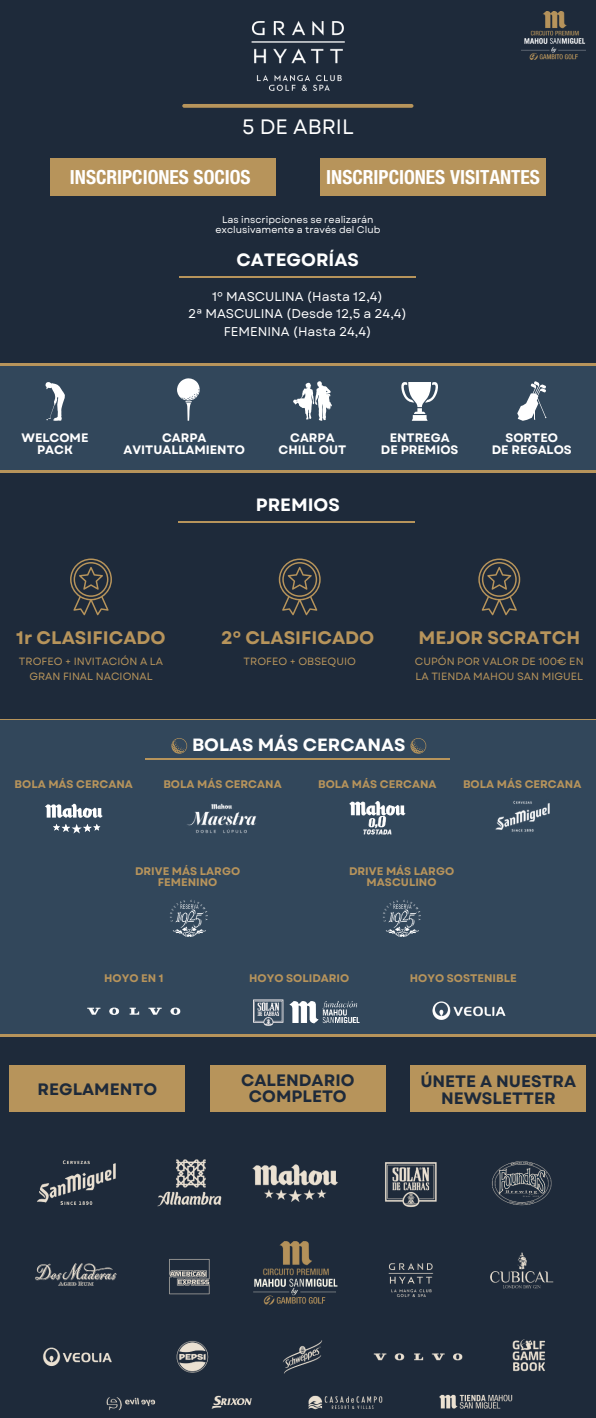
<style>
.page{position:relative;width:596px;height:1418px;background:#1e2a3a}
.page>*{position:absolute;margin:0;border:0;box-sizing:border-box;transform-origin:0 0}
.t1{font:20.8px "Garet";color:#fff}
.t2{font:700 condensed 19.4px "Helvetica Neue Condensed";color:#fff}
.t3{font:700 18.1px "Garet";color:#b7945b}
.t4{font:700 17.9px "Garet";color:#fff}
.t5{font:700 17.7px "Garet";color:#fff}
.t6{font:700 16.5px/16.5px "Garet";color:#1e2a3a;text-align:center}
.t7{font:12.7px/17.7px "Garet";color:#fff;text-align:center}
.t8{font:700 12.3px/12px "Garet";color:#fff;text-align:center}
.t9{font:700 11px/11.2px "Garet";color:#b7945b;text-align:center}
.t10{font:10.5px/14.2px "Garet";color:#b7945b;text-align:center}
.t11{font:9.7px/9.6px "Garet";color:#fff;text-align:center}
</style>
<div class="page">
<div style="left:0;top:366px;width:596px;height:106px;background:#32475b"></div>
<img style="left:522px;top:11px;width:63px;height:49px">
<svg style="left:182px;top:104px;width:231px;height:4px"></svg>
<hr style="left:180px;top:276px;width:236px;height:2px;background:#b7945b">
<hr style="left:0;top:363px;width:596px;height:3px;background:#b7945b">
<hr style="left:0;top:470px;width:596px;height:3px;background:#b7945b">
<hr style="left:0;top:719px;width:595px;height:3px;background:#b7945b">
<hr style="left:178px;top:521px;width:236px;height:1px;background:#b7945b">
<svg style="left:70px;top:558px;width:42px;height:57px"></svg>
<svg style="left:45px;top:382px;width:20px;height:39px"></svg>
<svg style="left:517px;top:381px;width:29px;height:40px"></svg>
<svg style="left:177px;top:378px;width:23px;height:42px"></svg>
<svg style="left:293px;top:381px;width:39px;height:40px"></svg>
<svg style="left:279px;top:558px;width:41px;height:57px"></svg>
<svg style="left:478px;top:558px;width:42px;height:57px"></svg>
<svg style="left:401px;top:382px;width:37px;height:39px"></svg>
<div style="left:320px;top:159px;width:225px;height:37px;background:#b7945b"></div>
<div style="left:50px;top:159px;width:225px;height:37px;background:#b7945b"></div>
<img style="left:251px;top:21px;width:94px;height:70px">
<div style="left:410px;top:1065px;width:176px;height:46px;background:#b7945b"></div>
<div style="left:210px;top:1065px;width:176px;height:46px;background:#b7945b"></div>
<div style="left:9px;top:1065px;width:176px;height:46px;background:#b7945b"></div>
<img style="left:35px;top:1159px;width:519px;height:251px">
<div style="left:0;top:721px;width:596px;height:316px;background:#32475b"></div>
<hr style="left:0;top:1034px;width:595px;height:3px;background:#b7945b">
<hr style="left:146px;top:758px;width:303px;height:2px;background:#b7945b">
<svg style="left:171px;top:738px;width:16px;height:15px"></svg>
<svg style="left:410px;top:738px;width:16px;height:15px"></svg>
<img style="left:187px;top:803px;width:70px;height:31px">
<svg style="left:45px;top:803px;width:58px;height:15px"></svg>
<svg style="left:53px;top:824px;width:47px;height:9px"></svg>
<img style="left:495px;top:800px;width:55px;height:32px">
<img style="left:349px;top:801px;width:57px;height:33px">
<img style="left:170px;top:899px;width:38px;height:38px">
<img style="left:383px;top:899px;width:38px;height:38px">
<img style="left:253px;top:999px;width:31px;height:27px">
<img style="left:87px;top:1007px;width:94px;height:8px">
<img style="left:289px;top:1001px;width:70px;height:23px">
<img style="left:432px;top:1001px;width:74px;height:19px">
<h1 class="t1" style="left:242px;top:114px;width:113px">5 DE ABRIL</h1>
<h2 class="t2" style="left:70px;top:165px;width:182px">INSCRIPCIONES SOCIOS</h2>
<h2 class="t2" style="left:326px;top:166px;width:215px">INSCRIPCIONES VISITANTES</h2>
<p class="t11" style="left:215px;top:215px;width:166px">Las inscripciones se realizarán exclusivamente a través del Club</p>
<h3 class="t4" style="left:236px;top:249px;width:124px">CATEGORÍAS</h3>
<p class="t7" style="left:188px;top:288px;width:220px">1º MASCULINA (Hasta 12,4)<br>2ª MASCULINA (Desde 12,5 a 24,4)<br>FEMENINA (Hasta 24,4)</p>
<p class="t8" style="left:22px;top:432px;width:68px">WELCOME<br>PACK</p>
<p class="t8" style="left:123px;top:432px;width:123px">CARPA<br>AVITUALLAMIENTO</p>
<p class="t8" style="left:278px;top:432px;width:69px">CARPA<br>CHILL OUT</p>
<p class="t8" style="left:381px;top:432px;width:79px">ENTREGA<br>DE PREMIOS</p>
<p class="t8" style="left:491px;top:432px;width:81px">SORTEO<br>DE REGALOS</p>
<h3 class="t4" style="left:256px;top:493px;width:86px">PREMIOS</h3>
<h3 class="t3" style="left:16px;top:626px;width:151px">1r CLASIFICADO</h3>
<p class="t10" style="left:19px;top:655px;width:145px">TROFEO + INVITACIÓN A LA<br>GRAN FINAL NACIONAL</p>
<h3 class="t3" style="left:221px;top:626px;width:155px">2º CLASIFICADO</h3>
<p class="t10" style="left:243px;top:655px;width:114px">TROFEO + OBSEQUIO</p>
<h3 class="t3" style="left:418px;top:626px;width:163px">MEJOR SCRATCH</h3>
<p class="t10" style="left:415px;top:655px;width:170px;text-align:left">CUPÓN POR VALOR DE 100€ EN<br>LA TIENDA MAHOU SAN MIGUEL</p>
<h3 class="t5" style="left:192px;top:733px;width:215px">BOLAS MÁS CERCANAS</h3>
<p class="t9" style="left:15px;top:779px;width:120px">BOLA MÁS CERCANA</p>
<p class="t9" style="left:163px;top:779px;width:120px">BOLA MÁS CERCANA</p>
<p class="t9" style="left:318px;top:779px;width:120px">BOLA MÁS CERCANA</p>
<p class="t9" style="left:463px;top:779px;width:120px">BOLA MÁS CERCANA</p>
<p class="t9" style="left:135px;top:866px;width:107px">DRIVE MÁS LARGO<br>FEMENINO</p>
<p class="t9" style="left:349px;top:866px;width:107px">DRIVE MÁS LARGO<br>MASCULINO</p>
<p class="t9" style="left:104px;top:973px;width:61px">HOYO EN 1</p>
<p class="t9" style="left:249px;top:973px;width:101px">HOYO SOLIDARIO</p>
<p class="t9" style="left:410px;top:972px;width:108px">HOYO SOSTENIBLE</p>
<h3 class="t6" style="left:38px;top:1082px;width:121px">REGLAMENTO</h3>
<h3 class="t6" style="left:241px;top:1072px;width:115px">CALENDARIO</h3>
<h3 class="t6" style="left:249px;top:1088px;width:99px">COMPLETO</h3>
<h3 class="t6" style="left:420px;top:1073px;width:157px">ÚNETE A NUESTRA<br>NEWSLETTER</h3>
</div>
